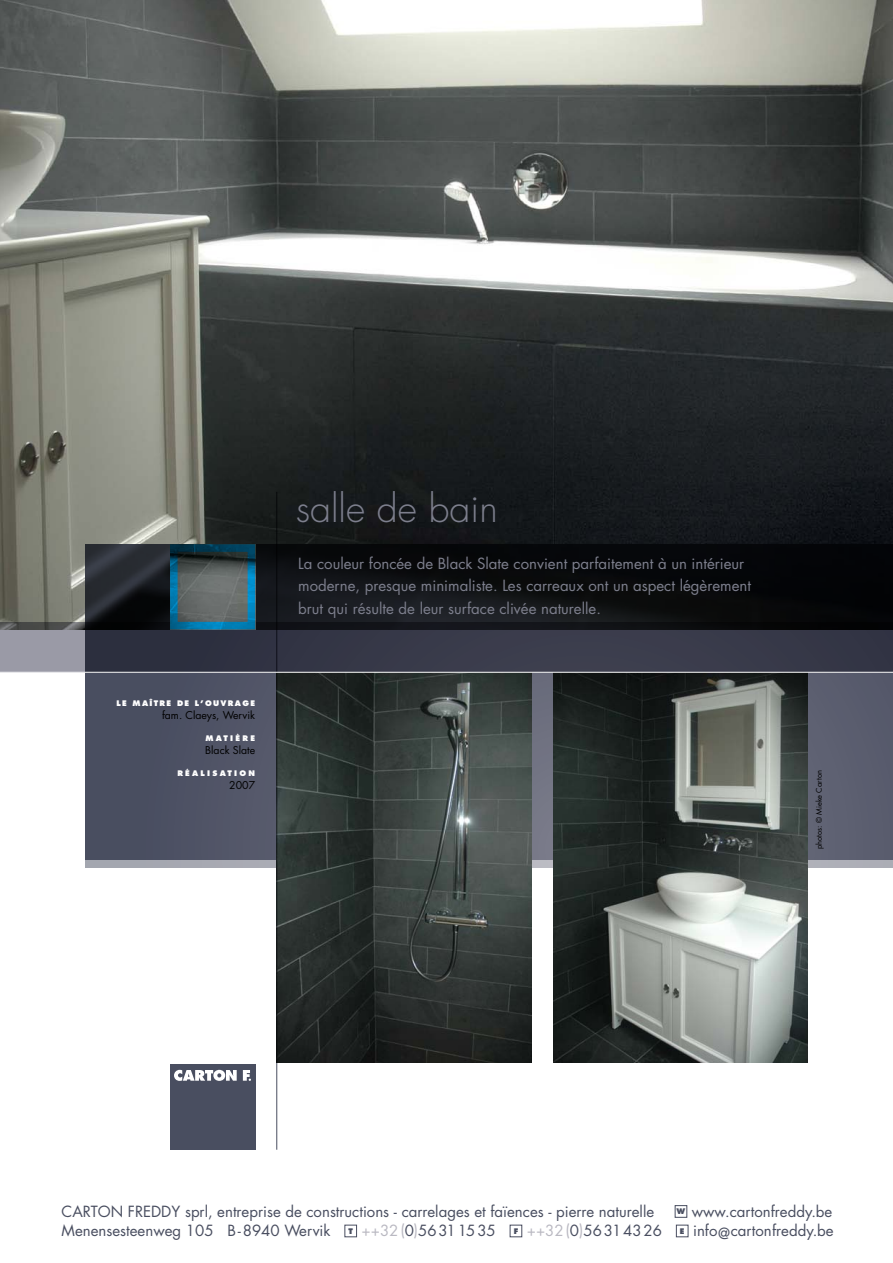
<style>
.page{position:relative;width:893px;height:1263px;background:#fff}
.page>*{position:absolute;margin:0;border:0;box-sizing:border-box;transform-origin:0 0}
.t1{font:300 37.5px "Futura";color:#7d7f8d}
.t2{font:15px/19.5px "Futura";color:#494e60;text-align:right}
.t3{font:15px/22.5px "Futura";color:#7d7f8d}
.t4{font:10.5px "Futura";color:#000}
.t5{font:800 7.5px "Futura";letter-spacing:.175em;color:#fff}
.t6{font:7.5px "Futura";color:#000}
.t7{font:800 7.5px "Futura";letter-spacing:.3em;color:#fff}
.s1{color:#bab9c2}
</style>
<div class="page">
<img style="left:0;top:0;width:893px;height:622px">
<svg style="left:85px;top:544px;width:808px;height:316px;background:#30333d"></svg>
<svg style="left:85px;top:860px;width:808px;height:7px;background:#a9abb3"></svg>
<div style="left:675px;top:1205px;width:12px;height:13px;border:1px solid #494e60"></div>
<div style="left:344px;top:1225px;width:13px;height:12px;border:1px solid #494e60"></div>
<div style="left:510px;top:1225px;width:12px;height:12px;border:1px solid #494e60"></div>
<div style="left:676px;top:1225px;width:12px;height:12px;border:1px solid #494e60"></div>
<svg style="left:0;top:622px;width:893px;height:50px;background:#393b48"></svg>
<img style="left:179px;top:553px;width:67px;height:67px">
<div style="left:170px;top:544px;width:85px;height:85px;border:8px solid #009ee3"></div>
<div style="left:170px;top:1064px;width:85px;height:86px;background:#494e60"></div>
<svg style="left:174px;top:1070px;width:63px;height:11px"></svg>
<svg style="left:243px;top:1070px;width:8px;height:11px"></svg>
<img style="left:553px;top:673px;width:255px;height:389px">
<img style="left:277px;top:673px;width:254px;height:389px">
<hr style="left:276px;top:492px;width:1px;height:658px;background:#494e60">
<hr style="left:0;top:672px;width:893px;height:1px;background:#fff">
<h1 class="t1" style="left:296px;top:484px;width:203px">salle de bain</h1>
<p class="t3" style="left:298px;top:551px;width:454px">La couleur foncée de Black Slate convient parfaitement à un intérieur moderne, presque minimaliste. Les carreaux ont un aspect légèrement brut qui résulte de leur surface clivée naturelle.</p>
<p class="t5" style="left:116px;top:699px;width:140px">LE MAÎTRE DE L’OUVRAGE</p>
<p class="t4" style="left:162px;top:708px;width:95px">fam. Claeys, Wervik</p>
<p class="t7" style="left:205px;top:734px;width:51px">MATIÈRE</p>
<p class="t4" style="left:205px;top:743px;width:51px">Black Slate</p>
<p class="t7" style="left:177px;top:769px;width:79px">RÉALISATION</p>
<p class="t4" style="left:229px;top:778px;width:27px">2007</p>
<p class="t6" style="left:814px;top:849px;width:81px;rotate:-90deg">photos: © Mieke Carton</p>
<p class="t2" style="left:62px;top:1201px;width:774px"><sup>W</sup> www.cartonfreddy.be<br>Menensesteenweg 105 B-8940 Wervik <sup>T</sup> <span class="s1">++32(</span>0<span class="s1">)</span>56311535 <sup>F</sup> <span class="s1">++32(</span>0<span class="s1">)</span>56314326 <sup>E</sup> info@cartonfreddy.be</p>
<p class="t2" style="left:62px;top:1201px;width:594px">CARTON FREDDY sprl, entreprise de constructions - carrelages et faïences - pierre naturelle</p>
</div>
